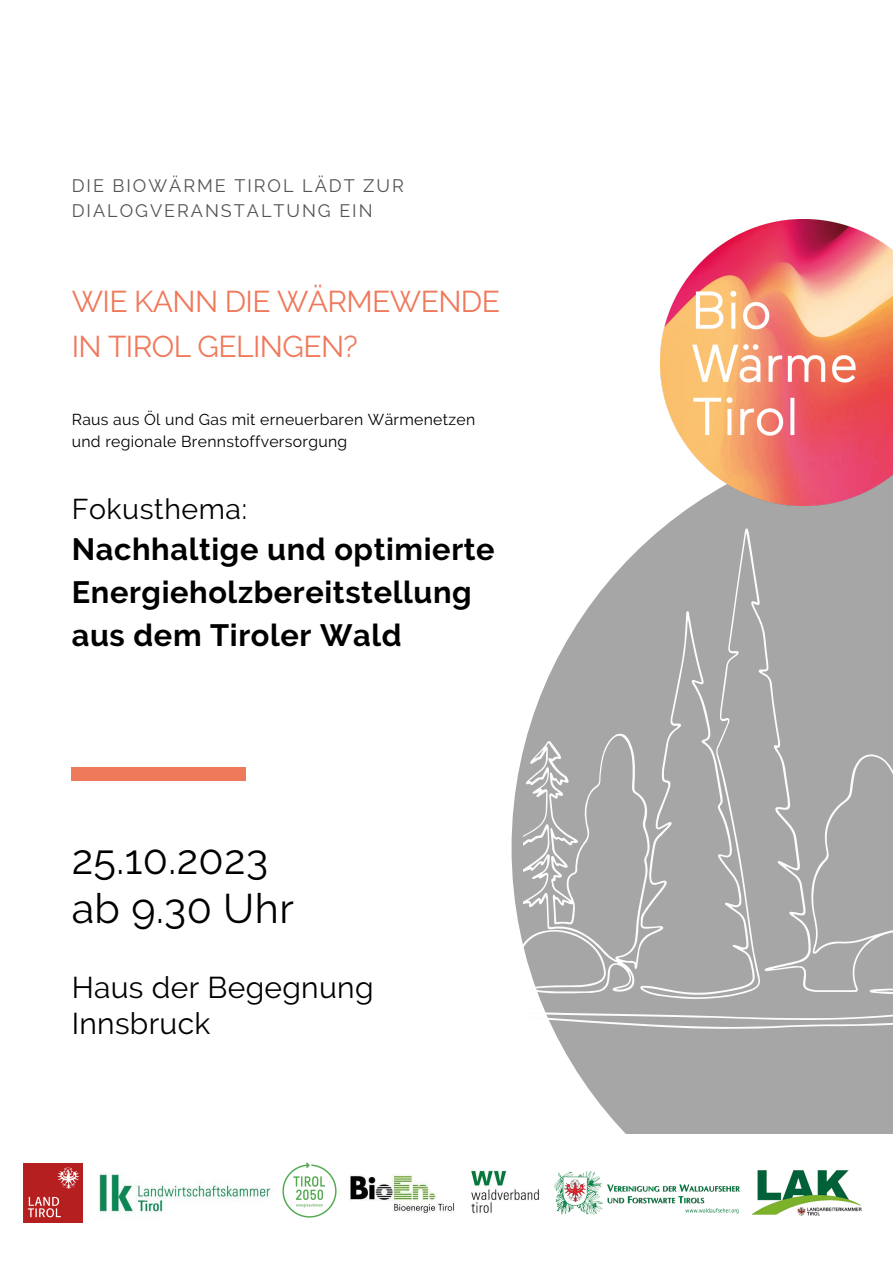
<style>
.page{position:relative;width:893px;height:1263px;background:#fff}
.page>*{position:absolute;margin:0;border:0;box-sizing:border-box;transform-origin:0 0}
.t1{font:41.25px "Raleway";letter-spacing:.01em;color:#000}
.t2{font:700 30.75px/42.8px "Raleway";letter-spacing:.02em;color:#000}
.t3{font:30px "Raleway";letter-spacing:-.02em;color:#ef795b}
.t4{font:30px "Raleway";letter-spacing:.01em;color:#000}
.t5{font:28.5px "Raleway";letter-spacing:.02em;color:#000}
.t6{font:18px/24.8px "Raleway";letter-spacing:.11em;color:#545454}
.t7{font:15.75px/21.9px "Raleway";letter-spacing:.02em;color:#000}
</style>
<div class="page">
<svg style="left:511px;top:505px;width:382px;height:629px;fill:#a6a6a6"></svg>
<div style="left:72px;top:768px;width:174px;height:13px;background:#ef795b"></div>
<svg style="left:523px;top:528px;width:370px;height:501px;fill:#a6a6a6"></svg>
<img style="left:661px;top:220px;width:232px;height:285px">
<img style="left:99px;top:1173px;width:172px;height:41px">
<img style="left:24px;top:1163px;width:59px;height:59px">
<img style="left:470px;top:1170px;width:69px;height:43px">
<img style="left:350px;top:1174px;width:104px;height:39px">
<img style="left:751px;top:1170px;width:111px;height:45px">
<img style="left:282px;top:1162px;width:55px;height:56px">
<img style="left:554px;top:1171px;width:185px;height:43px">
<p class="t6" style="left:72px;top:173px;width:333px">DIE BIOWÄRME TIROL LÄDT ZUR<br>DIALOGVERANSTALTUNG EIN</p>
<p class="t3" style="left:72px;top:284px;width:430px">WIE KANN DIE WÄRMEWENDE</p>
<p class="t3" style="left:72px;top:329px;width:288px">IN TIROL GELINGEN?</p>
<p class="t7" style="left:72px;top:408px;width:405px">Raus aus Öl und Gas mit erneuerbaren Wärmenetzen und regionale Brennstoffversorgung</p>
<p class="t5" style="left:72px;top:492px;width:177px">Fokusthema:</p>
<p class="t2" style="left:72px;top:528px;width:424px">Nachhaltige und optimierte<br>Energieholzbereitstellung aus dem Tiroler Wald</p>
<p class="t1" style="left:72px;top:835px;width:198px">25.10.2023</p>
<p class="t1" style="left:72px;top:884px;width:223px">ab 9.30 Uhr</p>
<p class="t4" style="left:72px;top:970px;width:303px">Haus der Begegnung</p>
<p class="t4" style="left:72px;top:1006px;width:140px">Innsbruck</p>
</div>
